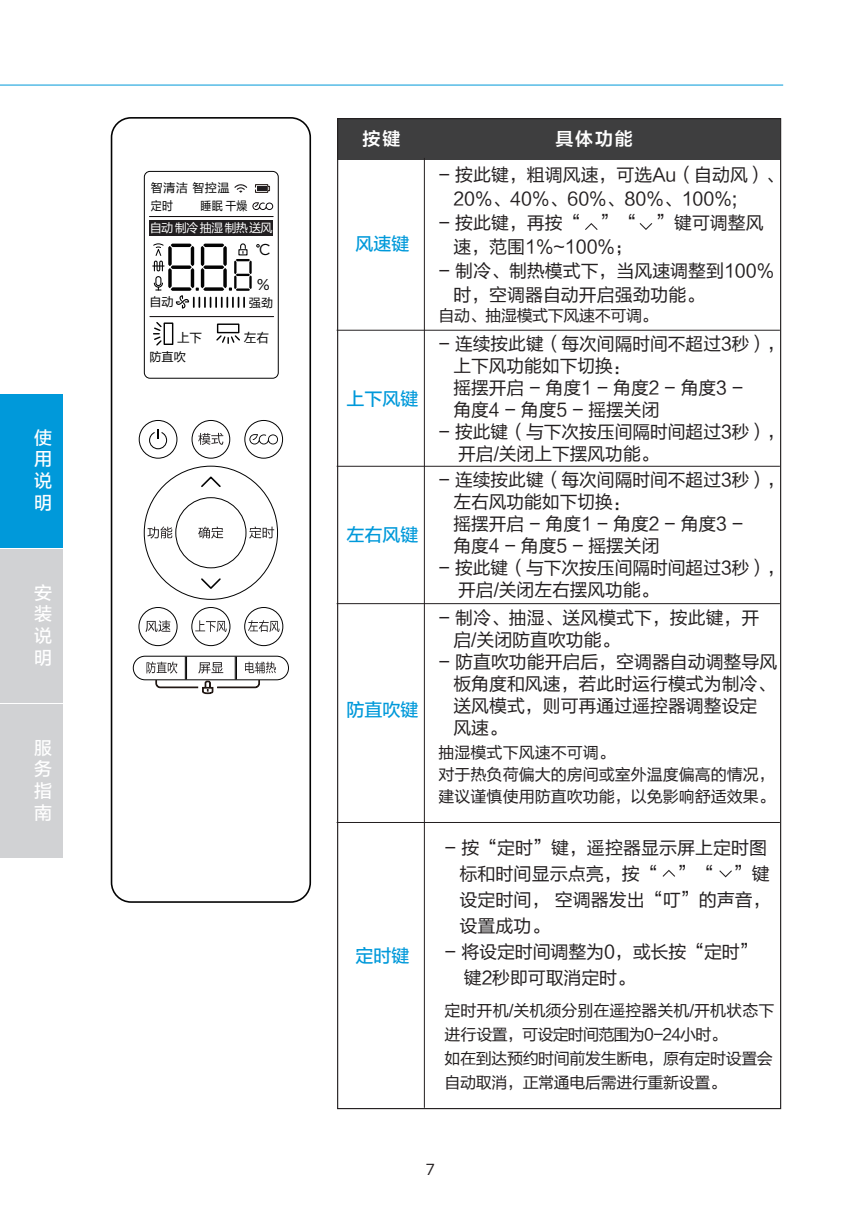
<style>
.page{position:relative;width:857px;height:1225px;background:#fff}
.page>*{position:absolute;margin:0;border:0;box-sizing:border-box;transform-origin:0 0}
.t1{font:18px/22px "FZLTHK GBK1 0";color:#231f20}
.t2{font:18px "FZLTZHUNHJW GB1 0";color:#0099da}
.t3{font:18px/21.6px "FZLTZHUNHJW GB1 0";color:#fff;text-align:justify}
.t4{font:18px "FZLTZCHK GBK1 0";letter-spacing:.1em;color:#fff}
.t5{font:16px/24px "FZLTHK GBK1 0";letter-spacing:-.025em;color:#231f20}
.t6{font:16px/22px "FZLTHK GBK1 0";color:#231f20}
.t7{font:16px "Gotham";color:#231f20}
.t8{font:15.8px "Gotham";color:#030303}
.t9{font:12.6px "FZLTHK GBK1 0";color:#030303}
.t10{font:12.2px/17.4px "FZLTHK GBK1 0";letter-spacing:.025em;color:#030303}
.t11{font:12.2px "FZLTHK GBK1 0";letter-spacing:-.075em;color:#fff}
.t12{font:12.2px "FZLTHK GBK1 0";letter-spacing:.025em;color:#030303;scale:.9 1}
</style>
<div class="page">
<div style="left:0;top:704px;width:62px;height:153px;background:#d1d2d4"></div>
<div style="left:0;top:394px;width:62px;height:153px;background:#0099da"></div>
<div style="left:0;top:549px;width:62px;height:153px;background:#d1d2d4"></div>
<hr style="left:0;top:85px;width:782px;height:1px;background:#0099da">
<div style="left:337px;top:119px;width:442px;height:41px;background:#3e3e3f"></div>
<hr style="left:424px;top:158px;width:1px;height:949px;background:#231f20">
<hr style="left:336px;top:466px;width:443px;height:1px;background:#231f20">
<hr style="left:336px;top:330px;width:443px;height:1px;background:#231f20">
<hr style="left:336px;top:603px;width:443px;height:1px;background:#231f20">
<hr style="left:336px;top:822px;width:443px;height:1px;background:#231f20">
<svg style="left:639px;top:223px;width:13px;height:7px"></svg>
<svg style="left:585px;top:223px;width:12px;height:7px"></svg>
<svg style="left:719px;top:870px;width:12px;height:7px"></svg>
<svg style="left:662px;top:869px;width:12px;height:7px"></svg>
<svg style="left:198px;top:433px;width:25px;height:12px"></svg>
<svg style="left:195px;top:620px;width:31px;height:12px"></svg>
<svg style="left:248px;top:620px;width:31px;height:12px"></svg>
<svg style="left:198px;top:526px;width:25px;height:12px"></svg>
<svg style="left:145px;top:620px;width:25px;height:12px"></svg>
<svg style="left:147px;top:526px;width:25px;height:12px"></svg>
<svg style="left:249px;top:526px;width:25px;height:12px"></svg>
<div style="left:111px;top:117px;width:200px;height:786px;border:2px solid #030303;border-radius:19px"></div>
<div style="left:244px;top:607px;width:39px;height:39px;border:1px solid #030303;border-radius:50%"></div>
<div style="left:138px;top:607px;width:39px;height:39px;border:1px solid #030303;border-radius:50%"></div>
<div style="left:191px;top:607px;width:39px;height:39px;border:1px solid #030303;border-radius:50%"></div>
<div style="left:175px;top:497px;width:71px;height:71px;border:1px solid #030303;border-radius:50%"></div>
<div style="left:244px;top:420px;width:39px;height:39px;border:1px solid #030303;border-radius:50%"></div>
<svg style="left:201px;top:476px;width:20px;height:11px"></svg>
<svg style="left:201px;top:578px;width:20px;height:11px"></svg>
<div style="left:139px;top:420px;width:38px;height:39px;border:1px solid #030303;border-radius:50%"></div>
<div style="left:191px;top:420px;width:39px;height:39px;border:1px solid #030303;border-radius:50%"></div>
<div style="left:133px;top:655px;width:156px;height:25px;border:1px solid #030303;border-radius:12px"></div>
<svg style="left:149px;top:422px;width:18px;height:27px"></svg>
<svg style="left:249px;top:434px;width:29px;height:10px"></svg>
<svg style="left:138px;top:657px;width:145px;height:37px"></svg>
<hr style="left:149px;top:216px;width:124px;height:1px;background:#070304">
<hr style="left:150px;top:316px;width:123px;height:1px;background:#070304">
<svg style="left:234px;top:184px;width:13px;height:9px"></svg>
<div style="left:149px;top:220px;width:25px;height:16px;background:#211e20"></div>
<div style="left:174px;top:220px;width:25px;height:16px;background:#211e20"></div>
<div style="left:199px;top:220px;width:24px;height:16px;background:#211e20"></div>
<div style="left:223px;top:220px;width:25px;height:16px;background:#211e20"></div>
<div style="left:248px;top:220px;width:25px;height:16px;background:#211e20"></div>
<svg style="left:216px;top:335px;width:24px;height:9px"></svg>
<div style="left:217px;top:323px;width:22px;height:10px;border:1px solid #030303"></div>
<svg style="left:153px;top:322px;width:9px;height:24px"></svg>
<div style="left:163px;top:322px;width:10px;height:23px;border:1px solid #030303"></div>
<svg style="left:252px;top:202px;width:21px;height:8px"></svg>
<svg style="left:152px;top:243px;width:107px;height:66px"></svg>
<div style="left:144px;top:171px;width:134px;height:208px;border:1px solid #030303;border-radius:6px"></div>
<svg style="left:255px;top:184px;width:15px;height:9px"></svg>
<p class="t3" style="left:34px;top:427px;width:19px">使用说明</p>
<p class="t3" style="left:34px;top:582px;width:19px">安装说明</p>
<p class="t3" style="left:34px;top:737px;width:19px">服务指南</p>
<p class="t10" style="left:151px;top:180px;width:80px">智清洁智控温定时</p>
<p class="t12" style="left:200px;top:199px;width:54px">睡眠干燥</p>
<p class="t11" style="left:150px;top:221px;width:124px">自动制冷抽湿制热送风</p>
<p class="t8" style="left:258px;top:239px;width:13px">C</p>
<p class="t8" style="left:257px;top:274px;width:15px">%</p>
<p class="t10" style="left:149px;top:294px;width:26px">自动</p>
<p class="t10" style="left:249px;top:294px;width:26px">强劲</p>
<p class="t9" style="left:177px;top:331px;width:27px">上下</p>
<p class="t9" style="left:244px;top:331px;width:27px">左右</p>
<p class="t10" style="left:149px;top:348px;width:38px">防直吹</p>
<p class="t4" style="left:362px;top:129px;width:39px">按键</p>
<p class="t4" style="left:555px;top:129px;width:79px">具体功能</p>
<p class="t2" style="left:355px;top:234px;width:55px">风速键</p>
<p class="t2" style="left:346px;top:388px;width:73px">上下风键</p>
<p class="t2" style="left:346px;top:525px;width:73px">左右风键</p>
<p class="t2" style="left:346px;top:700px;width:73px">防直吹键</p>
<p class="t2" style="left:355px;top:946px;width:55px">定时键</p>
<p class="t1" style="left:453px;top:163px;width:331px;line-height:24px;text-indent:-15px">- 按此键，粗调风速，可选Au（自动风）、<br>20%、40%、60%、80%、100%;</p>
<p class="t1" style="left:453px;top:211px;width:311px;line-height:24px;text-indent:-15px">- 按此键，再按“ ”“ ”键可调整风速，范围1%~100%；</p>
<p class="t1" style="left:453px;top:259px;width:322px;line-height:24px;text-indent:-15px">- 制冷、制热模式下，当风速调整到100%时，空调器自动开启强劲功能。</p>
<p class="t5" style="left:438px;top:304px;width:220px">自动、抽湿模式下风速不可调。</p>
<p class="t1" style="left:453px;top:333px;width:333px;text-indent:-15px">- 连续按此键（每次间隔时间不超过3秒），上下风功能如下切换：<br>摇摆开启 - 角度1 - 角度2 - 角度3 -<br>角度4 - 角度5 - 摇摆关闭</p>
<p class="t1" style="left:458px;top:421px;width:328px;text-indent:-20px">- 按此键（与下次按压间隔时间超过3秒），开启/关闭上下摆风功能。</p>
<p class="t1" style="left:453px;top:469px;width:333px;text-indent:-15px">- 连续按此键（每次间隔时间不超过3秒），左右风功能如下切换：<br>摇摆开启 - 角度1 - 角度2 - 角度3 -<br>角度4 - 角度5 - 摇摆关闭</p>
<p class="t1" style="left:458px;top:557px;width:328px;text-indent:-20px">- 按此键（与下次按压间隔时间超过3秒），开启/关闭左右摆风功能。</p>
<p class="t1" style="left:453px;top:607px;width:307px;text-indent:-15px">- 制冷、抽湿、送风模式下，按此键，开启/关闭防直吹功能。</p>
<p class="t1" style="left:453px;top:651px;width:325px;text-indent:-15px">- 防直吹功能开启后，空调器自动调整导风板角度和风速，若此时运行模式为制冷、送风模式，则可再通过遥控器调整设定风速。</p>
<p class="t6" style="left:438px;top:742px;width:337px">抽湿模式下风速不可调。<br>对于热负荷偏大的房间或室外温度偏高的情况，建议谨慎使用防直吹功能，以免影响舒适效果。</p>
<p class="t1" style="left:459px;top:834px;width:312px;line-height:26px;text-indent:-15px">- 按“定时”键，遥控器显示屏上定时图标和时间显示点亮，按“ ”“ ”键设定时间， 空调器发出“叮”的声音，设置成功。</p>
<p class="t1" style="left:463px;top:938px;width:295px;line-height:26px;text-indent:-19px">- 将设定时间调整为0，或长按“定时”键2秒即可取消定时。</p>
<p class="t5" style="left:444px;top:998px;width:331px">定时开机/关机须分别在遥控器关机/开机状态下进行设置，可设定时间范围为0-24小时。<br>如在到达预约时间前发生断电，原有定时设置会自动取消，正常通电后需进行重新设置。</p>
<p class="t7" style="left:425px;top:1159px;width:11px">7</p>
</div>
